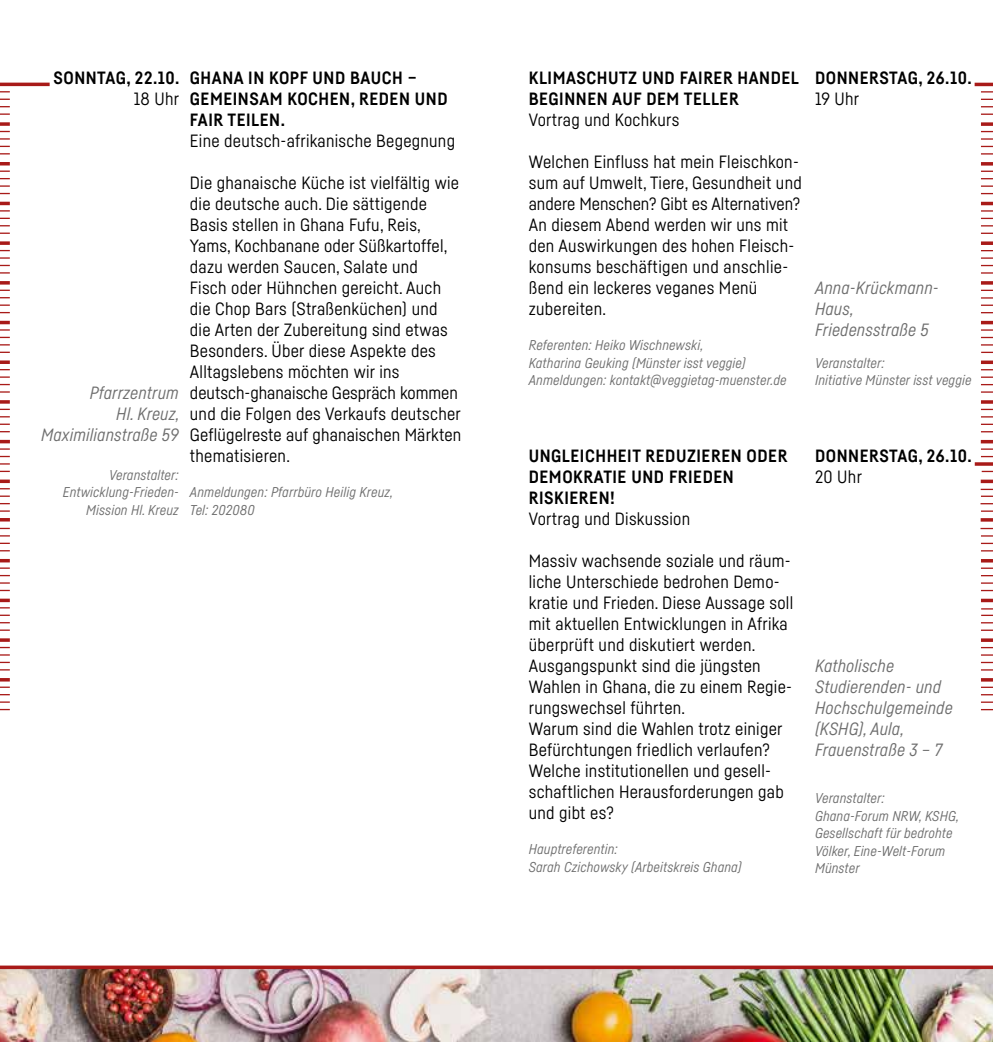
<style>
.page{position:relative;width:993px;height:1042px;background:#fff}
.page>*{position:absolute;margin:0;border:0;box-sizing:border-box;transform-origin:0 0}
.t1{font:17.5px/21px "Fabrikat";letter-spacing:.015em;color:#000}
.t2{font:700 17.5px/21px "Fabrikat";letter-spacing:.03em;color:#000}
.t3{font:italic 17.5px/21px "Fabrikat";letter-spacing:.01em;color:#6e6e6e}
.t4{font:italic 14px/17.5px "Fabrikat";letter-spacing:.01em;color:#6e6e6e}
</style>
<div class="page">
<img style="left:0;top:969px;width:992px;height:73px">
<svg style="left:981px;top:701px;width:11px;height:2px"></svg>
<svg style="left:981px;top:678px;width:11px;height:10px"></svg>
<svg style="left:981px;top:654px;width:11px;height:2px"></svg>
<svg style="left:981px;top:638px;width:11px;height:4px"></svg>
<svg style="left:981px;top:629px;width:11px;height:2px"></svg>
<svg style="left:981px;top:599px;width:11px;height:3px"></svg>
<svg style="left:981px;top:582px;width:11px;height:2px"></svg>
<svg style="left:981px;top:559px;width:11px;height:10px"></svg>
<svg style="left:980px;top:528px;width:12px;height:1px"></svg>
<svg style="left:980px;top:518px;width:12px;height:4px"></svg>
<svg style="left:981px;top:510px;width:11px;height:2px"></svg>
<svg style="left:980px;top:503px;width:12px;height:1px"></svg>
<svg style="left:980px;top:489px;width:12px;height:8px"></svg>
<svg style="left:980px;top:480px;width:12px;height:3px"></svg>
<svg style="left:980px;top:440px;width:12px;height:10px"></svg>
<svg style="left:981px;top:400px;width:11px;height:4px"></svg>
<svg style="left:981px;top:391px;width:11px;height:2px"></svg>
<svg style="left:981px;top:376px;width:11px;height:2px"></svg>
<svg style="left:981px;top:360px;width:11px;height:4px"></svg>
<svg style="left:981px;top:344px;width:11px;height:2px"></svg>
<svg style="left:981px;top:321px;width:11px;height:10px"></svg>
<svg style="left:981px;top:297px;width:11px;height:2px"></svg>
<svg style="left:981px;top:281px;width:11px;height:4px"></svg>
<svg style="left:981px;top:272px;width:11px;height:2px"></svg>
<svg style="left:981px;top:257px;width:11px;height:2px"></svg>
<svg style="left:981px;top:241px;width:11px;height:4px"></svg>
<svg style="left:981px;top:202px;width:11px;height:10px"></svg>
<svg style="left:981px;top:185px;width:11px;height:2px"></svg>
<svg style="left:981px;top:162px;width:11px;height:4px"></svg>
<svg style="left:981px;top:153px;width:11px;height:2px"></svg>
<svg style="left:981px;top:138px;width:11px;height:2px"></svg>
<svg style="left:981px;top:122px;width:11px;height:4px"></svg>
<svg style="left:981px;top:91px;width:11px;height:2px"></svg>
<svg style="left:974px;top:462px;width:18px;height:4px"></svg>
<hr style="left:974px;top:83px;width:18px;height:3px;background:#a81a18">
<svg style="left:0;top:701px;width:10px;height:2px"></svg>
<svg style="left:0;top:678px;width:10px;height:10px"></svg>
<svg style="left:0;top:638px;width:10px;height:4px"></svg>
<svg style="left:0;top:629px;width:10px;height:2px"></svg>
<svg style="left:0;top:614px;width:10px;height:2px"></svg>
<svg style="left:0;top:599px;width:10px;height:9px"></svg>
<svg style="left:0;top:582px;width:10px;height:2px"></svg>
<svg style="left:0;top:559px;width:10px;height:10px"></svg>
<svg style="left:0;top:518px;width:10px;height:3px"></svg>
<svg style="left:0;top:510px;width:10px;height:2px"></svg>
<svg style="left:0;top:495px;width:10px;height:2px"></svg>
<svg style="left:0;top:479px;width:10px;height:4px"></svg>
<svg style="left:0;top:440px;width:10px;height:10px"></svg>
<svg style="left:0;top:423px;width:10px;height:2px"></svg>
<svg style="left:0;top:400px;width:10px;height:4px"></svg>
<svg style="left:0;top:391px;width:10px;height:2px"></svg>
<svg style="left:0;top:376px;width:10px;height:2px"></svg>
<svg style="left:0;top:360px;width:10px;height:4px"></svg>
<svg style="left:0;top:321px;width:10px;height:10px"></svg>
<svg style="left:0;top:304px;width:10px;height:2px"></svg>
<svg style="left:0;top:281px;width:10px;height:4px"></svg>
<svg style="left:0;top:272px;width:10px;height:2px"></svg>
<svg style="left:0;top:257px;width:10px;height:2px"></svg>
<svg style="left:0;top:241px;width:10px;height:4px"></svg>
<svg style="left:0;top:202px;width:10px;height:9px"></svg>
<svg style="left:0;top:185px;width:10px;height:2px"></svg>
<svg style="left:0;top:162px;width:10px;height:3px"></svg>
<svg style="left:0;top:138px;width:10px;height:2px"></svg>
<svg style="left:0;top:122px;width:10px;height:4px"></svg>
<svg style="left:0;top:113px;width:10px;height:2px"></svg>
<hr style="left:0;top:83px;width:50px;height:3px;background:#a81a18">
<svg style="left:0;top:965px;width:992px;height:4px;background:#b43a38"></svg>
<p class="t2" style="left:53px;top:67px;width:128px">SONNTAG, 22.10.</p>
<p class="t1" style="left:134px;top:88px;width:47px">18 Uhr</p>
<p class="t3" style="left:41px;top:382px;width:140px;text-align:right">Pfarrzentrum<br>Hl. Kreuz,<br>Maximilianstraße 59</p>
<p class="t4" style="left:63px;top:465px;width:117px;text-align:right">Veranstalter:<br>Entwicklung-Frieden-<br>Mission Hl. Kreuz</p>
<p class="t2" style="left:190px;top:67px;width:259px">GHANA IN KOPF UND BAUCH –<br>GEMEINSAM KOCHEN, REDEN UND<br>FAIR TEILEN.</p>
<p class="t1" style="left:190px;top:130px;width:267px">Eine deutsch-afrikanische Begegnung</p>
<p class="t1" style="left:190px;top:172px;width:273px">Die ghanaische Küche ist vielfältig wie die deutsche auch. Die sättigende Basis stellen in Ghana Fufu, Reis, Yams, Kochbanane oder Süßkartoffel, dazu werden Saucen, Salate und<br>Fisch oder Hühnchen gereicht. Auch die Chop Bars (Straßenküchen) und die Arten der Zubereitung sind etwas Besonders. Über diese Aspekte des Alltagslebens möchten wir ins deutsch-ghanaische Gespräch kommen und die Folgen des Verkaufs deutscher Geflügelreste auf ghanaischen Märkten thematisieren.</p>
<p class="t4" style="left:190px;top:483px;width:205px">Anmeldungen: Pfarrbüro Heilig Kreuz,<br>Tel: 202080</p>
<p class="t2" style="left:528px;top:67px;width:271px">KLIMASCHUTZ UND FAIRER HANDEL<br>BEGINNEN AUF DEM TELLER</p>
<p class="t1" style="left:528px;top:109px;width:152px">Vortrag und Kochkurs</p>
<p class="t1" style="left:528px;top:151px;width:274px">Welchen Einfluss hat mein Fleischkon&shy;sum auf Umwelt, Tiere, Gesundheit und andere Menschen? Gibt es Alternativen?<br>An diesem Abend werden wir uns mit den Auswirkungen des hohen Fleisch&shy;konsums beschäftigen und anschlie&shy;ßend ein leckeres veganes Menü zubereiten.</p>
<p class="t4" style="left:528px;top:336px;width:259px">Referenten: Heiko Wischnewski,<br>Katharina Geuking (Münster isst veggie)<br>Anmeldungen: kontakt@veggietag-muenster.de</p>
<p class="t2" style="left:814px;top:67px;width:158px">DONNERSTAG, 26.10.</p>
<p class="t1" style="left:814px;top:88px;width:46px">19 Uhr</p>
<p class="t3" style="left:814px;top:277px;width:125px">Anna-Krückmann-<br>Haus,<br>Friedensstraße 5</p>
<p class="t4" style="left:814px;top:353px;width:158px">Veranstalter:<br>Initiative Münster isst veggie</p>
<p class="t2" style="left:528px;top:445px;width:260px">UNGLEICHHEIT REDUZIEREN ODER<br>DEMOKRATIE UND FRIEDEN<br>RISKIEREN!</p>
<p class="t1" style="left:528px;top:508px;width:163px">Vortrag und Diskussion</p>
<p class="t1" style="left:528px;top:550px;width:266px">Massiv wachsende soziale und räum&shy;liche Unterschiede bedrohen Demo&shy;kratie und Frieden. Diese Aussage soll mit aktuellen Entwicklungen in Afrika überprüft und diskutiert werden.<br>Ausgangspunkt sind die jüngsten Wahlen in Ghana, die zu einem Regie&shy;rungswechsel führten.<br>Warum sind die Wahlen trotz einiger Befürchtungen friedlich verlaufen?<br>Welche institutionellen und gesell&shy;schaftlichen Herausforderungen gab und gibt es?</p>
<p class="t4" style="left:528px;top:840px;width:214px">Hauptreferentin:<br>Sarah Czichowsky (Arbeitskreis Ghana)</p>
<p class="t2" style="left:814px;top:445px;width:158px">DONNERSTAG, 26.10.</p>
<p class="t1" style="left:814px;top:466px;width:48px">20 Uhr</p>
<p class="t3" style="left:814px;top:655px;width:139px">Katholische<br>Studierenden- und<br>Hochschulgemeinde (KSHG), Aula,<br>Frauenstraße 3 – 7</p>
<p class="t4" style="left:814px;top:789px;width:145px">Veranstalter:<br>Ghana-Forum NRW, KSHG,<br>Gesellschaft für bedrohte<br>Völker, Eine-Welt-Forum<br>Münster</p>
</div>
